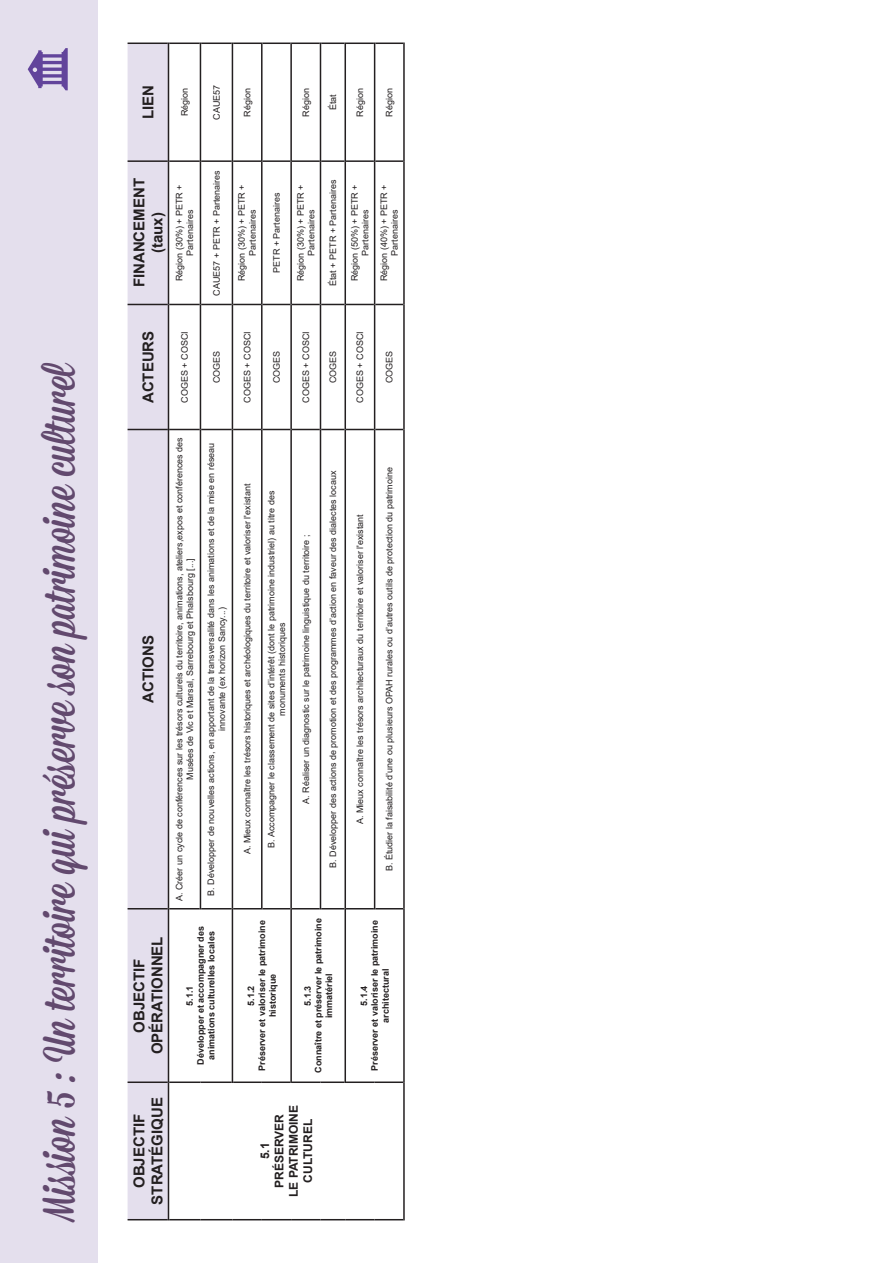
<style>
.page{position:relative;width:893px;height:1263px;background:#fff}
.page>*{position:absolute;margin:0;border:0;box-sizing:border-box;transform-origin:0 0}
.t1{font:45px "Mission Script";color:#62496e}
.t2{font:700 15px/18px "Arial";color:#231f20;text-align:center}
.t3{font:700 12px/14.4px "Arial";color:#231f20;text-align:center}
.t4{font:9px/10.8px "Arial";color:#231f20;text-align:center}
.t5{font:700 9px/10.8px "Arial";color:#231f20;text-align:center}
</style>
<div class="page">
<div style="left:0;top:0;width:98px;height:1263px;background:#e4dfed"></div>
<div style="left:128px;top:44px;width:40px;height:1175px;background:#e4dfed"></div>
<svg style="left:169px;top:44px;width:234px;height:385px"></svg>
<hr style="left:128px;top:1219px;width:40px;height:1px;background:#231f20">
<hr style="left:128px;top:429px;width:40px;height:1px;background:#231f20">
<hr style="left:128px;top:304px;width:40px;height:1px;background:#231f20">
<hr style="left:128px;top:160px;width:40px;height:2px;background:#231f20">
<hr style="left:128px;top:43px;width:40px;height:1px;background:#231f20">
<hr style="left:128px;top:1081px;width:40px;height:2px;background:#231f20">
<hr style="left:128px;top:908px;width:40px;height:1px;background:#231f20">
<hr style="left:168px;top:1082px;width:1px;height:138px;background:#231f20">
<hr style="left:169px;top:1219px;width:31px;height:1px;background:#231f20">
<hr style="left:200px;top:1219px;width:32px;height:1px;background:#231f20">
<hr style="left:232px;top:1219px;width:30px;height:1px;background:#231f20">
<svg style="left:262px;top:1219px;width:83px;height:1px"></svg>
<hr style="left:345px;top:1219px;width:30px;height:1px;background:#231f20">
<svg style="left:375px;top:1219px;width:28px;height:1px"></svg>
<hr style="left:403px;top:1082px;width:2px;height:138px;background:#231f20">
<hr style="left:168px;top:909px;width:1px;height:173px;background:#231f20">
<hr style="left:169px;top:1081px;width:31px;height:2px;background:#231f20">
<hr style="left:200px;top:1081px;width:32px;height:2px;background:#231f20">
<hr style="left:168px;top:429px;width:1px;height:480px;background:#231f20">
<hr style="left:169px;top:908px;width:31px;height:1px;background:#231f20">
<hr style="left:168px;top:304px;width:1px;height:126px;background:#231f20">
<hr style="left:169px;top:429px;width:31px;height:1px;background:#231f20">
<hr style="left:168px;top:161px;width:1px;height:143px;background:#231f20">
<hr style="left:169px;top:304px;width:31px;height:1px;background:#231f20">
<hr style="left:168px;top:43px;width:1px;height:118px;background:#231f20">
<hr style="left:169px;top:160px;width:31px;height:2px;background:#231f20">
<hr style="left:169px;top:43px;width:31px;height:1px;background:#231f20">
<hr style="left:200px;top:429px;width:1px;height:480px;background:#231f20">
<hr style="left:201px;top:908px;width:31px;height:1px;background:#231f20">
<hr style="left:200px;top:304px;width:1px;height:125px;background:#231f20">
<hr style="left:201px;top:429px;width:31px;height:1px;background:#231f20">
<hr style="left:200px;top:161px;width:1px;height:143px;background:#231f20">
<hr style="left:201px;top:304px;width:31px;height:1px;background:#231f20">
<hr style="left:200px;top:43px;width:1px;height:118px;background:#231f20">
<hr style="left:201px;top:160px;width:31px;height:2px;background:#231f20">
<hr style="left:201px;top:43px;width:31px;height:1px;background:#231f20">
<hr style="left:232px;top:909px;width:1px;height:174px;background:#231f20">
<hr style="left:233px;top:1081px;width:29px;height:2px;background:#231f20">
<hr style="left:262px;top:1081px;width:28px;height:2px;background:#231f20">
<hr style="left:232px;top:429px;width:1px;height:480px;background:#231f20">
<hr style="left:232px;top:304px;width:1px;height:125px;background:#231f20">
<hr style="left:232px;top:161px;width:1px;height:143px;background:#231f20">
<hr style="left:232px;top:43px;width:1px;height:118px;background:#231f20">
<hr style="left:233px;top:160px;width:28px;height:2px;background:#231f20">
<hr style="left:261px;top:429px;width:2px;height:480px;background:#231f20">
<hr style="left:261px;top:304px;width:2px;height:125px;background:#231f20">
<hr style="left:261px;top:161px;width:2px;height:143px;background:#231f20">
<hr style="left:261px;top:43px;width:2px;height:118px;background:#231f20">
<hr style="left:263px;top:160px;width:27px;height:2px;background:#231f20">
<hr style="left:290px;top:909px;width:2px;height:174px;background:#231f20">
<hr style="left:292px;top:1081px;width:28px;height:2px;background:#231f20">
<hr style="left:320px;top:1081px;width:24px;height:2px;background:#231f20">
<hr style="left:290px;top:429px;width:2px;height:480px;background:#231f20">
<hr style="left:290px;top:304px;width:2px;height:125px;background:#231f20">
<hr style="left:290px;top:161px;width:2px;height:143px;background:#231f20">
<hr style="left:290px;top:43px;width:2px;height:118px;background:#231f20">
<hr style="left:292px;top:160px;width:28px;height:2px;background:#231f20">
<hr style="left:320px;top:429px;width:1px;height:480px;background:#231f20">
<hr style="left:320px;top:304px;width:1px;height:125px;background:#231f20">
<hr style="left:320px;top:161px;width:1px;height:143px;background:#231f20">
<hr style="left:320px;top:43px;width:1px;height:118px;background:#231f20">
<hr style="left:321px;top:160px;width:23px;height:2px;background:#231f20">
<hr style="left:344px;top:909px;width:2px;height:174px;background:#231f20">
<hr style="left:346px;top:1081px;width:29px;height:2px;background:#231f20">
<hr style="left:375px;top:1081px;width:28px;height:2px;background:#231f20">
<hr style="left:403px;top:909px;width:2px;height:173px;background:#231f20">
<hr style="left:344px;top:429px;width:2px;height:480px;background:#231f20">
<hr style="left:344px;top:304px;width:2px;height:125px;background:#231f20">
<hr style="left:344px;top:161px;width:2px;height:143px;background:#231f20">
<hr style="left:344px;top:43px;width:2px;height:118px;background:#231f20">
<hr style="left:346px;top:160px;width:28px;height:2px;background:#231f20">
<hr style="left:374px;top:429px;width:1px;height:480px;background:#231f20">
<svg style="left:233px;top:908px;width:170px;height:1px"></svg>
<hr style="left:374px;top:304px;width:1px;height:125px;background:#231f20">
<svg style="left:233px;top:429px;width:170px;height:1px"></svg>
<hr style="left:374px;top:161px;width:1px;height:143px;background:#231f20">
<svg style="left:233px;top:304px;width:170px;height:1px"></svg>
<hr style="left:374px;top:43px;width:1px;height:118px;background:#231f20">
<hr style="left:375px;top:160px;width:28px;height:2px;background:#231f20">
<svg style="left:233px;top:43px;width:170px;height:1px"></svg>
<hr style="left:403px;top:429px;width:2px;height:480px;background:#231f20">
<hr style="left:403px;top:304px;width:2px;height:125px;background:#231f20">
<hr style="left:403px;top:161px;width:2px;height:143px;background:#231f20">
<hr style="left:403px;top:43px;width:2px;height:118px;background:#231f20">
<svg style="left:28px;top:48px;width:40px;height:42px"></svg>
<h1 class="t1" style="left:32px;top:1220px;width:860px;rotate:-90deg">Mission 5 : Un territoire qui préserve son patrimoine culturel</h1>
<h2 class="t2" style="left:139px;top:119px;width:36px;rotate:-90deg">LIEN</h2>
<p class="t4" style="left:179px;top:116px;width:30px;rotate:-90deg">Région</p>
<p class="t4" style="left:211px;top:120px;width:37px;rotate:-90deg">CAUE57</p>
<p class="t4" style="left:242px;top:116px;width:30px;rotate:-90deg">Région</p>
<p class="t4" style="left:300px;top:117px;width:30px;rotate:-90deg">Région</p>
<p class="t4" style="left:328px;top:110px;width:18px;rotate:-90deg">État</p>
<p class="t4" style="left:355px;top:117px;width:30px;rotate:-90deg">Région</p>
<p class="t4" style="left:384px;top:117px;width:30px;rotate:-90deg">Région</p>
<h2 class="t2" style="left:130px;top:287px;width:111px;rotate:-90deg">FINANCEMENT (taux)</h2>
<p class="t4" style="left:174px;top:281px;width:99px;rotate:-90deg">Région (30%) + PETR +<br>Partenaires</p>
<p class="t4" style="left:211px;top:296px;width:127px;rotate:-90deg">CAUE57 + PETR + Partenaires</p>
<p class="t4" style="left:236px;top:281px;width:99px;rotate:-90deg">Région (30%) + PETR +<br>Partenaires</p>
<p class="t4" style="left:271px;top:273px;width:82px;rotate:-90deg">PETR + Partenaires</p>
<p class="t4" style="left:295px;top:281px;width:99px;rotate:-90deg">Région (30%) + PETR +<br>Partenaires</p>
<p class="t4" style="left:328px;top:286px;width:108px;rotate:-90deg">État + PETR + Partenaires</p>
<p class="t4" style="left:349px;top:281px;width:99px;rotate:-90deg">Région (50%) + PETR +<br>Partenaires</p>
<p class="t4" style="left:379px;top:281px;width:99px;rotate:-90deg">Région (40%) + PETR +<br>Partenaires</p>
<h2 class="t2" style="left:139px;top:403px;width:74px;rotate:-90deg">ACTEURS</h2>
<p class="t4" style="left:179px;top:403px;width:73px;rotate:-90deg">COGES + COSCI</p>
<p class="t4" style="left:211px;top:383px;width:34px;rotate:-90deg">COGES</p>
<h2 class="t2" style="left:139px;top:703px;width:69px;rotate:-90deg">ACTIONS</h2>
<h2 class="t2" style="left:130px;top:1054px;width:120px;rotate:-90deg">OBJECTIF<br>OPÉRATIONNEL</h2>
<p class="t4" style="left:174px;top:901px;width:465px;rotate:-90deg">A. Créer un cycle de conférences sur les trésors culturels du territoire, animations, ateliers,expos et conférences des<br>Musées de Vic et Marsal, Sarrebourg et Phalsbourg [...]</p>
<p class="t4" style="left:206px;top:895px;width:454px;rotate:-90deg">B. Développer de nouvelles actions, en apportant de la transversalité dans les animations et de la mise en réseau innovante (ex horizon Sancy...)</p>
<p class="t5" style="left:184px;top:1065px;width:140px;rotate:-90deg">5.1.1<br>Développer et accompagner des animations culturelles locales</p>
<h2 class="t2" style="left:130px;top:1204px;width:109px;rotate:-90deg">OBJECTIF<br>STRATÉGIQUE</h2>
<p class="t4" style="left:242px;top:403px;width:73px;rotate:-90deg">COGES + COSCI</p>
<p class="t4" style="left:271px;top:383px;width:34px;rotate:-90deg">COGES</p>
<p class="t4" style="left:300px;top:403px;width:73px;rotate:-90deg">COGES + COSCI</p>
<p class="t4" style="left:328px;top:383px;width:34px;rotate:-90deg">COGES</p>
<p class="t4" style="left:242px;top:854px;width:372px;rotate:-90deg">A. Mieux connaître les trésors historiques et archéologiques du territoire et valoriser l'existant</p>
<p class="t4" style="left:266px;top:848px;width:359px;rotate:-90deg">B. Accompagner le classement de sites d’intérêt (dont le patrimoine industriel) au titre des monuments historiques</p>
<p class="t4" style="left:300px;top:804px;width:271px;rotate:-90deg">A. Réaliser un diagnostic sur le patrimoine linguistique du territoire ;</p>
<p class="t4" style="left:328px;top:868px;width:399px;rotate:-90deg">B. Développer des actions de promotion et des programmes d’action en faveur des dialectes locaux</p>
<p class="t5" style="left:246px;top:1071px;width:152px;rotate:-90deg">5.1.2<br>Préserver et valoriser le patrimoine historique</p>
<p class="t5" style="left:302px;top:1073px;width:156px;rotate:-90deg">5.1.3<br>Connaître et préserver le patrimoine immatériel</p>
<h3 class="t3" style="left:258px;top:1197px;width:94px;rotate:-90deg">5.1<br>PRÉSERVER<br>LE PATRIMOINE<br>CULTUREL</h3>
<p class="t4" style="left:355px;top:403px;width:73px;rotate:-90deg">COGES + COSCI</p>
<p class="t4" style="left:384px;top:383px;width:34px;rotate:-90deg">COGES</p>
<p class="t4" style="left:355px;top:824px;width:311px;rotate:-90deg">A. Mieux connaître les trésors architecturaux du territoire et valoriser l'existant</p>
<p class="t4" style="left:384px;top:871px;width:406px;rotate:-90deg">B. Étudier la faisabilité d’une ou plusieurs OPAH rurales ou d’autres outils de protection du patrimoine</p>
<p class="t5" style="left:359px;top:1071px;width:152px;rotate:-90deg">5.1.4<br>Préserver et valoriser le patrimoine architectural</p>
</div>
